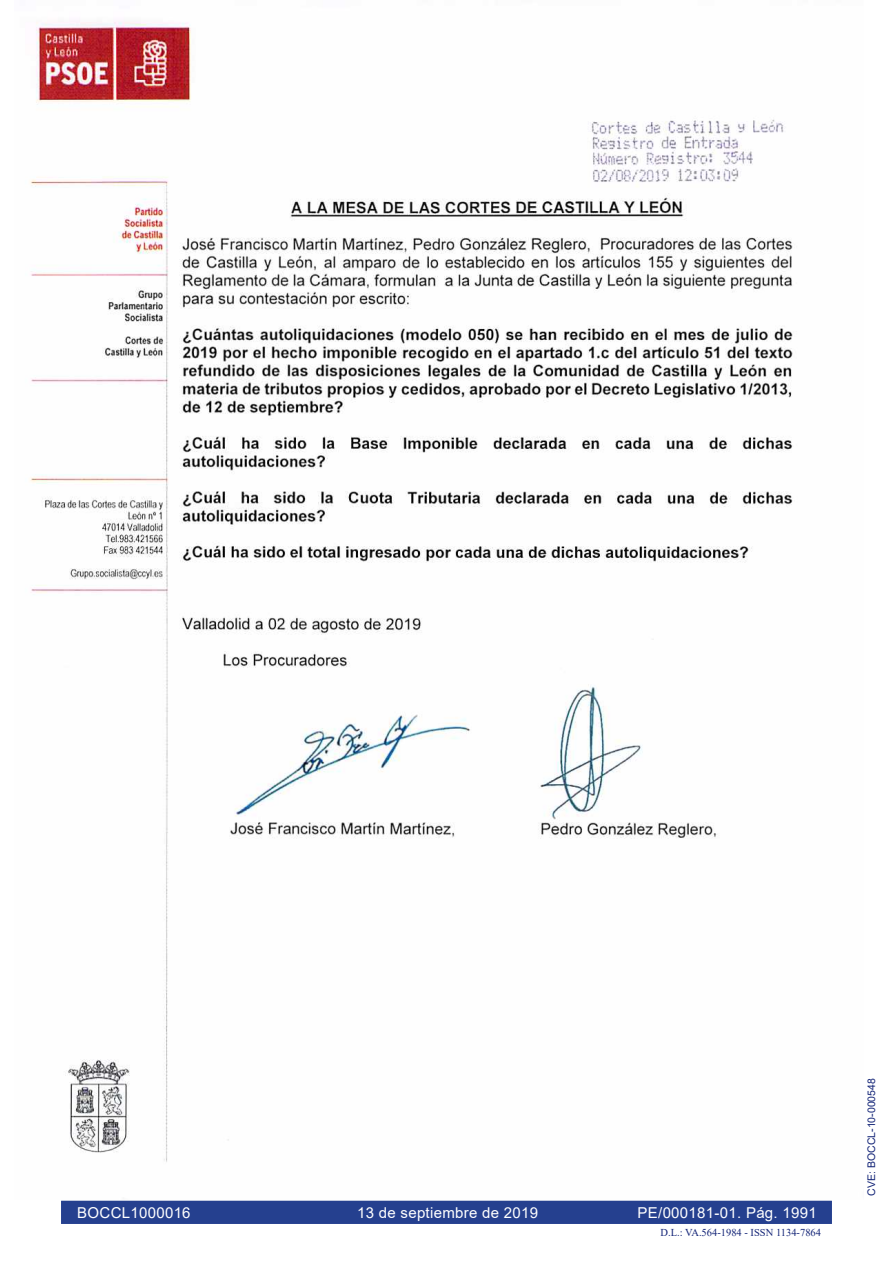
<style>
.page{position:relative;width:893px;height:1263px;background:#fff}
.page>*{position:absolute;margin:0;border:0;box-sizing:border-box;transform-origin:0 0}
.E_CVE{font:15px "Arial";letter-spacing:.02em;color:#fff}
.t1{font:10.5px "Times New Roman";color:#132477}
.t2{font:10.5px "Arial";color:#132477}
</style>
<div class="page">
<div style="left:60px;top:1200px;width:773px;height:25px;background:#25408f"></div>
<div style="left:60px;top:1199px;width:773px;height:26px;border:2px solid #fff"></div>
<img style="left:30px;top:21px;width:803px;height:1179px">
<p class="E_CVE" style="left:77px;top:1202px;width:115px">BOCCL1000016</p>
<p class="E_CVE" style="left:357px;top:1202px;width:183px">13 de septiembre de 2019</p>
<p class="E_CVE" style="left:638px;top:1202px;width:181px">PE/000181-01. Pág. 1991</p>
<p class="t1" style="left:661px;top:1225px;width:162px">D.L.: VA.564-1984 - ISSN 1134-7864</p>
<p class="t2" style="left:864px;top:1195px;width:119px;rotate:-90deg">CVE: BOCCL-10-000548</p>
</div>
